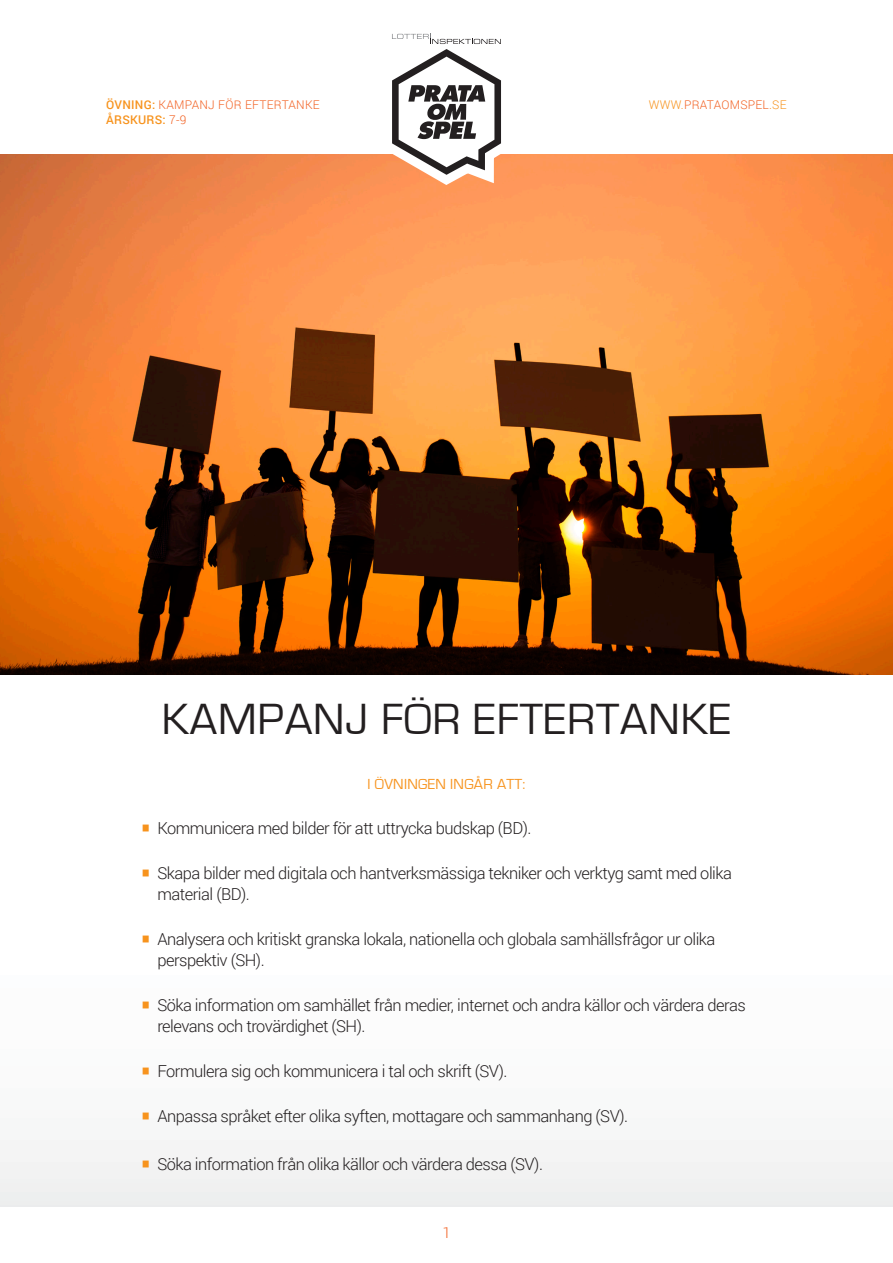
<style>
.page{position:relative;width:893px;height:1263px;background:#fff}
.page>*{position:absolute;margin:0;border:0;box-sizing:border-box;transform-origin:0 0}
.t1{font:45px "Eurostile";letter-spacing:.02em;color:#231f20}
.t2{font:300 16.5px/21px "Roboto";letter-spacing:-.03em;color:#231f20}
.Rubrik{font:15px "Eurostile";letter-spacing:.02em;color:#f7931d}
.t3{font:300 15px "Roboto";color:#f26021}
.t4{font:300 12px "Roboto";letter-spacing:.02em;color:#f26021}
.t5{font:500 12px "Roboto";letter-spacing:.02em;color:#f7931d}
.s1{font-weight:500;color:#f7931d}
.s2{color:#f7931d}
.s3{font-weight:300;color:#f26021}
.s4{font-family:"Titillium";font-weight:400;font-size:24px;color:#f7931d}
</style>
<div class="page">
<div style="left:0;top:154px;width:893px;height:1107px;background:linear-gradient(to right,#fbfbfb,#fbfbfb)"></div>
<img style="left:0;top:154px;width:893px;height:520px">
<svg style="left:374px;top:33px;width:145px;height:166px"></svg>
<div style="left:0;top:1208px;width:893px;height:55px;background:#fff"></div>
<p class="t4" style="left:106px;top:97px;width:215px"><span class="s1">ÖVNING:</span> KAMPANJ FÖR EFTERTANKE</p>
<p class="t4" style="left:649px;top:97px;width:139px"><span class="s2">WWW.</span>PRATAOMSPEL<span class="s2">.SE</span></p>
<p class="t5" style="left:106px;top:112px;width:82px">ÅRSKURS: <span class="s3">7-9</span></p>
<p class="t1" style="left:162px;top:695px;width:571px">KAMPANJ FÖR EFTERTANKE</p>
<p class="Rubrik" style="left:367px;top:776px;width:159px">I ÖVNINGEN INGÅR ATT:</p>
<p class="t2" style="left:140px;top:817px;width:393px"><span class="s4">•</span> Kommunicera med bilder för att uttrycka budskap (BD).</p>
<p class="t2" style="left:157px;top:862px;width:576px;text-indent:-17px"><span class="s4">•</span> Skapa bilder med digitala och hantverksmässiga tekniker och verktyg samt med olika material (BD).</p>
<p class="t2" style="left:157px;top:928px;width:560px;text-indent:-17px"><span class="s4">•</span> Analysera och kritiskt granska lokala, nationella och globala samhällsfrågor ur olika perspektiv (SH).</p>
<p class="t2" style="left:157px;top:994px;width:590px;text-indent:-17px"><span class="s4">•</span> Söka information om samhället från medier, internet och andra källor och värdera deras relevans och trovärdighet (SH).</p>
<p class="t2" style="left:140px;top:1060px;width:369px"><span class="s4">•</span> Formulera sig och kommunicera i tal och skrift (SV).</p>
<p class="t2" style="left:140px;top:1105px;width:489px"><span class="s4">•</span> Anpassa språket efter olika syften, mottagare och sammanhang (SV).</p>
<p class="t2" style="left:140px;top:1153px;width:404px"><span class="s4">•</span> Söka information från olika källor och värdera dessa (SV).</p>
<p class="t3" style="left:442px;top:1222px;width:10px">1</p>
</div>
